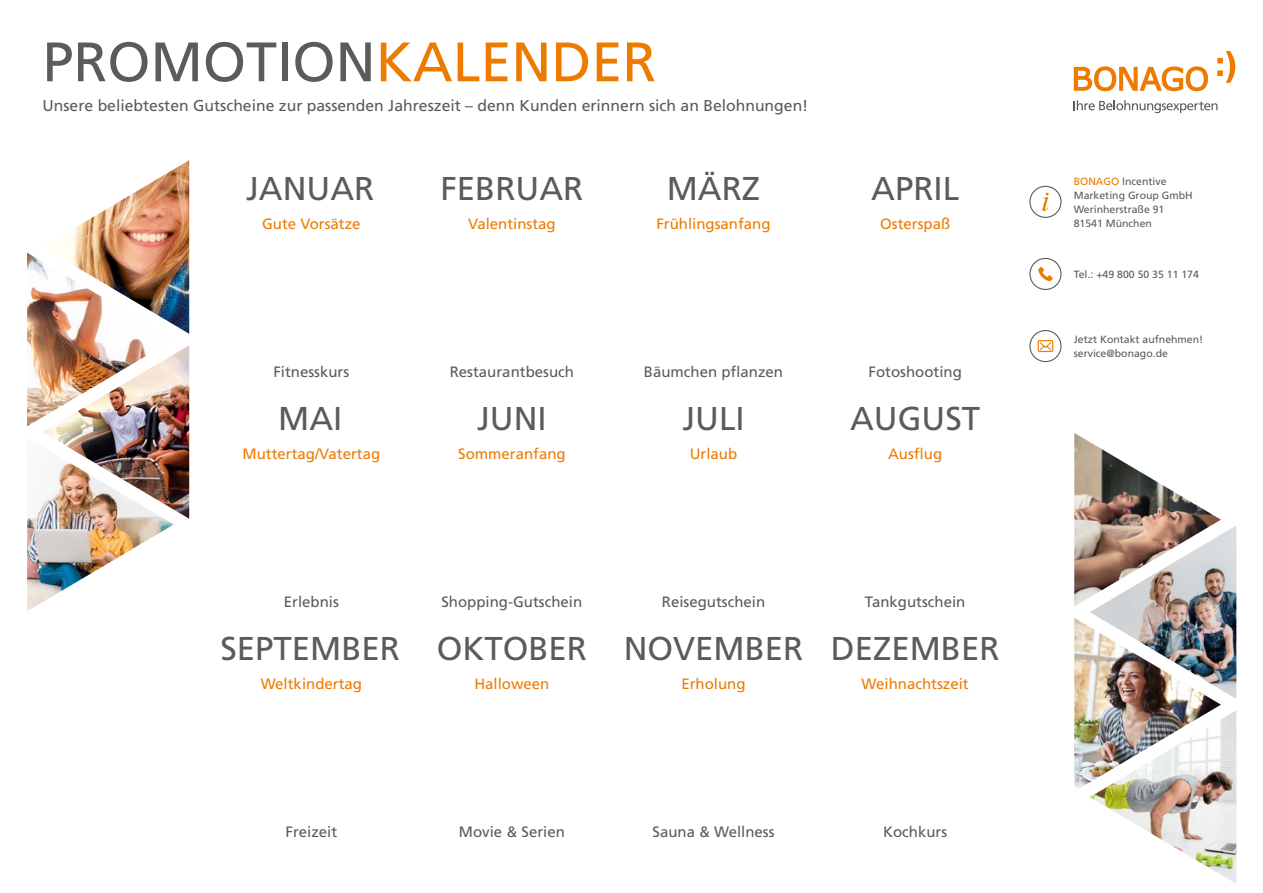
<style>
.page{position:relative;width:1263px;height:893px;background:#fff}
.page>*{position:absolute;margin:0;border:0;box-sizing:border-box;transform-origin:0 0}
.t1{font:55.5px "Frutiger LT Std";color:#5b5b5b}
.t2{font:33px "Frutiger LT Std";color:#5b5b5b}
.t3{font:15.75px "Frutiger LT Std";color:#5b5b5b}
.t4{font:15px "Frutiger LT Std";color:#5b5b5b}
.t5{font:15px "Frutiger LT Std";color:#ee7b00}
.t6{font:10.5px/14px "Frutiger LT Std";color:#5b5b5b}
.s1{color:#ee7b00}
</style>
<div class="page">
<img style="left:44px;top:160px;width:145px;height:174px">
<img style="left:1074px;top:433px;width:147px;height:173px">
<img style="left:27px;top:253px;width:147px;height:173px">
<img style="left:1090px;top:525px;width:146px;height:174px">
<img style="left:43px;top:345px;width:146px;height:174px">
<img style="left:1074px;top:618px;width:147px;height:173px">
<img style="left:27px;top:438px;width:147px;height:173px">
<img style="left:1090px;top:710px;width:146px;height:173px">
<div style="left:1029px;top:186px;width:32px;height:32px;border:1px solid #5b5b5b;border-radius:50%"></div>
<svg style="left:1042px;top:193px;width:6px;height:18px"></svg>
<div style="left:1029px;top:258px;width:32px;height:32px;border:1px solid #5b5b5b;border-radius:50%"></div>
<svg style="left:1038px;top:267px;width:15px;height:14px"></svg>
<div style="left:1029px;top:330px;width:32px;height:32px;border:1px solid #5b5b5b;border-radius:50%"></div>
<svg style="left:1037px;top:340px;width:17px;height:13px"></svg>
<svg style="left:1217px;top:51px;width:18px;height:32px"></svg>
<svg style="left:1074px;top:66px;width:134px;height:25px"></svg>
<svg style="left:1074px;top:100px;width:143px;height:13px"></svg>
<h1 class="t1" style="left:43px;top:29px;width:615px">PROMOTION<span class="s1">KALENDER</span></h1>
<p class="t3" style="left:43px;top:96px;width:767px">Unsere beliebtesten Gutscheine zur passenden Jahreszeit – denn Kunden erinnern sich an Belohnungen!</p>
<h2 class="t2" style="left:246px;top:169px;width:130px">JANUAR</h2>
<p class="t5" style="left:262px;top:215px;width:100px">Gute Vorsätze</p>
<h2 class="t2" style="left:440px;top:169px;width:144px">FEBRUAR</h2>
<h2 class="t2" style="left:667px;top:169px;width:95px">MÄRZ</h2>
<p class="t5" style="left:468px;top:215px;width:89px">Valentinstag</p>
<p class="t5" style="left:656px;top:215px;width:116px">Frühlingsanfang</p>
<h2 class="t2" style="left:871px;top:169px;width:90px">APRIL</h2>
<p class="t5" style="left:880px;top:215px;width:72px">Osterspaß</p>
<p class="t4" style="left:273px;top:363px;width:77px">Fitnesskurs</p>
<p class="t4" style="left:450px;top:363px;width:126px">Restaurantbesuch</p>
<p class="t4" style="left:644px;top:363px;width:141px">Bäumchen pflanzen</p>
<p class="t4" style="left:868px;top:363px;width:95px">Fotoshooting</p>
<h2 class="t2" style="left:278px;top:399px;width:66px">MAI</h2>
<h2 class="t2" style="left:477px;top:399px;width:71px">JUNI</h2>
<h2 class="t2" style="left:682px;top:399px;width:64px">JULI</h2>
<h2 class="t2" style="left:850px;top:399px;width:132px">AUGUST</h2>
<p class="t5" style="left:243px;top:445px;width:139px">Muttertag/Vatertag</p>
<p class="t4" style="left:284px;top:593px;width:57px">Erlebnis</p>
<p class="t5" style="left:458px;top:445px;width:109px">Sommeranfang</p>
<p class="t5" style="left:690px;top:445px;width:49px">Urlaub</p>
<p class="t5" style="left:888px;top:445px;width:56px">Ausflug</p>
<p class="t4" style="left:441px;top:593px;width:142px">Shopping-Gutschein</p>
<p class="t4" style="left:662px;top:593px;width:105px">Reisegutschein</p>
<p class="t4" style="left:865px;top:593px;width:102px">Tankgutschein</p>
<h2 class="t2" style="left:220px;top:629px;width:181px">SEPTEMBER</h2>
<h2 class="t2" style="left:624px;top:629px;width:377px">NOVEMBER DEZEMBER</h2>
<h2 class="t2" style="left:437px;top:629px;width:152px">OKTOBER</h2>
<p class="t5" style="left:261px;top:674px;width:103px">Weltkindertag</p>
<p class="t5" style="left:474px;top:674px;width:77px">Halloween</p>
<p class="t5" style="left:681px;top:674px;width:66px">Erholung</p>
<p class="t5" style="left:862px;top:674px;width:109px">Weihnachtszeit</p>
<p class="t4" style="left:285px;top:823px;width:53px">Freizeit</p>
<p class="t4" style="left:459px;top:823px;width:107px">Movie &amp; Serien</p>
<p class="t4" style="left:652px;top:823px;width:124px">Sauna &amp; Wellness</p>
<p class="t4" style="left:883px;top:823px;width:66px">Kochkurs</p>
<p class="t6" style="left:1074px;top:174px;width:121px"><span class="s1">BONAGO</span> Incentive<br>Marketing Group GmbH<br>Werinherstraße 91<br>81541 München</p>
<p class="t6" style="left:1074px;top:267px;width:127px">Tel.: +49 800 50 35 11 174</p>
<p class="t6" style="left:1074px;top:332px;width:131px">Jetzt Kontakt aufnehmen! service@bonago.de</p>
</div>
